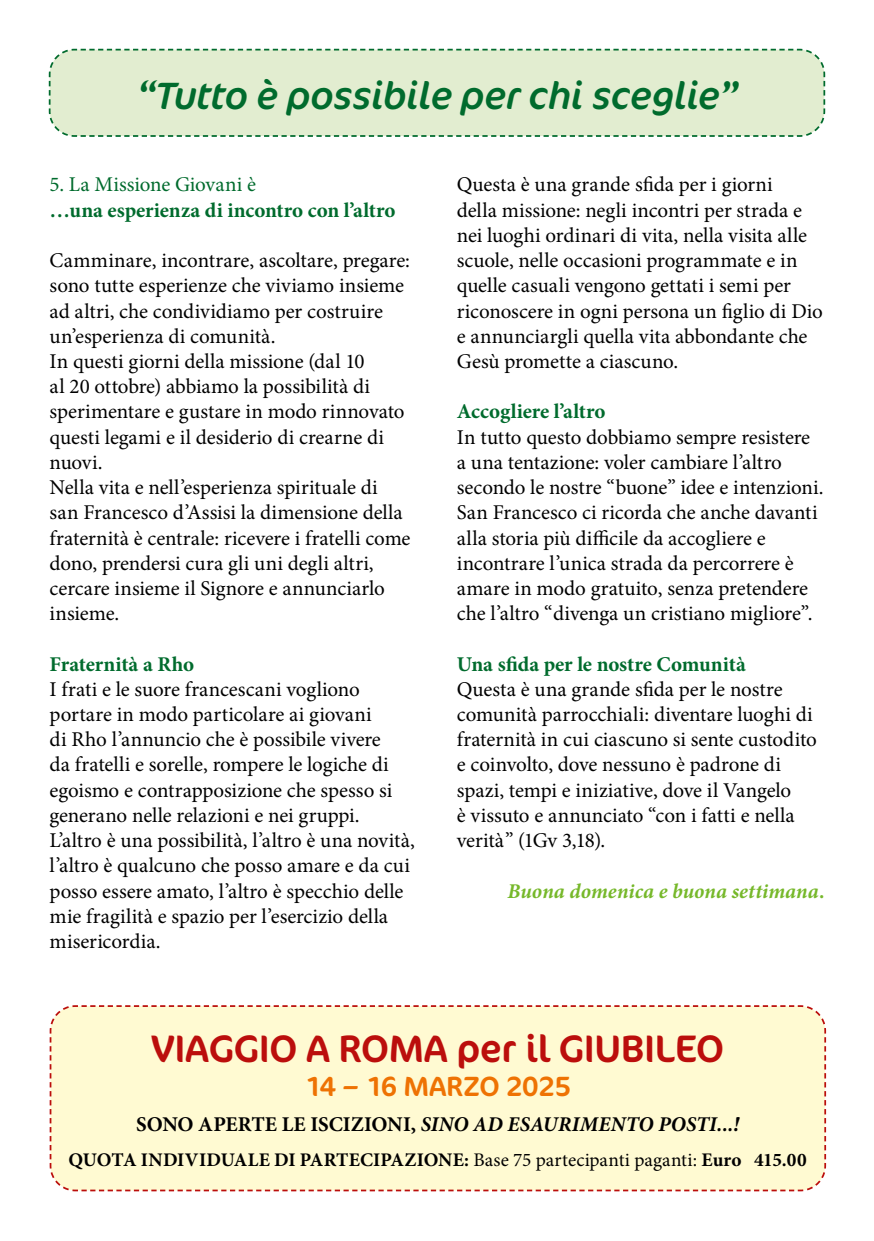
<style>
.page{position:relative;width:874px;height:1241px;background:#fff}
.page>*{position:absolute;margin:0;border:0;box-sizing:border-box;transform-origin:0 0}
.t1{font:italic 38.5px "Cocon Pro";letter-spacing:-.005em;color:#006b2d}
.t2{font:38.5px "Cocon Pro";color:#bb0e0c}
.t3{font:28px "Cocon Pro";letter-spacing:-.01em;color:#ee7203}
.t4{font:21px/25.2px "Minion Pro";color:#000}
.t5{font:700 21px "Minion Pro";letter-spacing:-.005em;color:#006b2d}
.t6{font:italic 700 21px "Minion Pro";letter-spacing:.005em;color:#000}
.t7{font:italic 700 21px "Minion Pro";color:#76b82a}
.t8{font:21px "Minion Pro";letter-spacing:-.005em;color:#006b2d}
.t9{font:700 19.25px "Minion Pro";color:#000}
.s1{font-style:normal}
.s2{font-weight:400}
</style>
<div class="page">
<div style="left:49px;top:1005px;width:777px;height:186px;background:#fffad2"></div>
<div style="left:48px;top:48px;width:777px;height:89px;background:#e2edd0"></div>
<h1 class="t1" style="left:136px;top:69px;width:601px">“Tutto è possibile per chi sceglie”</h1>
<p class="t8" style="left:50px;top:171px;width:208px">5. La Missione Giovani è</p>
<p class="t5" style="left:50px;top:195px;width:347px">…una esperienza di incontro con l’altro</p>
<p class="t4" style="left:50px;top:248px;width:362px">Camminare, incontrare, ascoltare, pregare: sono tutte esperienze che viviamo insieme ad altri, che condividiamo per costruire un’esperienza di comunità.<br>In questi giorni della missione (dal 10<br>al 20 ottobre) abbiamo la possibilità di sperimentare e gustare in modo rinnovato questi legami e il desiderio di crearne di nuovi.<br>Nella vita e nell’esperienza spirituale di san Francesco d’Assisi la dimensione della fraternità è centrale: ricevere i fratelli come dono, prendersi cura gli uni degli altri, cercare insieme il Signore e annunciarlo insieme.</p>
<p class="t5" style="left:50px;top:649px;width:146px">Fraternità a Rho</p>
<p class="t4" style="left:50px;top:676px;width:366px">I frati e le suore francescani vogliono portare in modo particolare ai giovani<br>di Rho l’annuncio che è possibile vivere<br>da fratelli e sorelle, rompere le logiche di egoismo e contrapposizione che spesso si generano nelle relazioni e nei gruppi.<br>L’altro è una possibilità, l’altro è una novità, l’altro è qualcuno che posso amare e da cui posso essere amato, l’altro è specchio delle mie fragilità e spazio per l’esercizio della misericordia.</p>
<p class="t4" style="left:456px;top:172px;width:367px">Questa è una grande sfida per i giorni<br>della missione: negli incontri per strada e nei luoghi ordinari di vita, nella visita alle scuole, nelle occasioni programmate e in quelle casuali vengono gettati i semi per riconoscere in ogni persona un figlio di Dio e annunciargli quella vita abbondante che Gesù promette a ciascuno.</p>
<p class="t5" style="left:456px;top:397px;width:150px">Accogliere l’altro</p>
<p class="t4" style="left:456px;top:424px;width:368px">In tutto questo dobbiamo sempre resistere a una tentazione: voler cambiare l’altro secondo le nostre “buone” idee e intenzioni.<br>San Francesco ci ricorda che anche davanti alla storia più difficile da accogliere e incontrare l’unica strada da percorrere è amare in modo gratuito, senza pretendere che l’altro “divenga un cristiano migliore”.</p>
<p class="t5" style="left:456px;top:649px;width:290px">Una sfida per le nostre Comunità</p>
<p class="t4" style="left:456px;top:676px;width:361px">Questa è una grande sfida per le nostre comunità parrocchiali: diventare luoghi di fraternità in cui ciascuno si sente custodito e coinvolto, dove nessuno è padrone di spazi, tempi e iniziative, dove il Vangelo<br>è vissuto e annunciato “con i fatti e nella verità” (1Gv 3,18).</p>
<p class="t7" style="left:507px;top:875px;width:318px">Buona domenica e buona settimana<span class="s1">.</span></p>
<h1 class="t2" style="left:151px;top:1022px;width:574px">VIAGGIO A ROMA per il GIUBILEO</h1>
<h2 class="t3" style="left:304px;top:1067px;width:268px">14 – 16 MARZO 2025</h2>
<p class="t6" style="left:136px;top:1108px;width:604px"><span class="s1">SONO APERTE LE ISCIZIONI,</span> SINO AD ESAURIMENTO POSTI...!</p>
<p class="t9" style="left:69px;top:1145px;width:739px">QUOTA INDIVIDUALE DI PARTECIPAZIONE: <span class="s2">Base 75 partecipanti paganti:</span> Euro 415.00</p>
</div>
